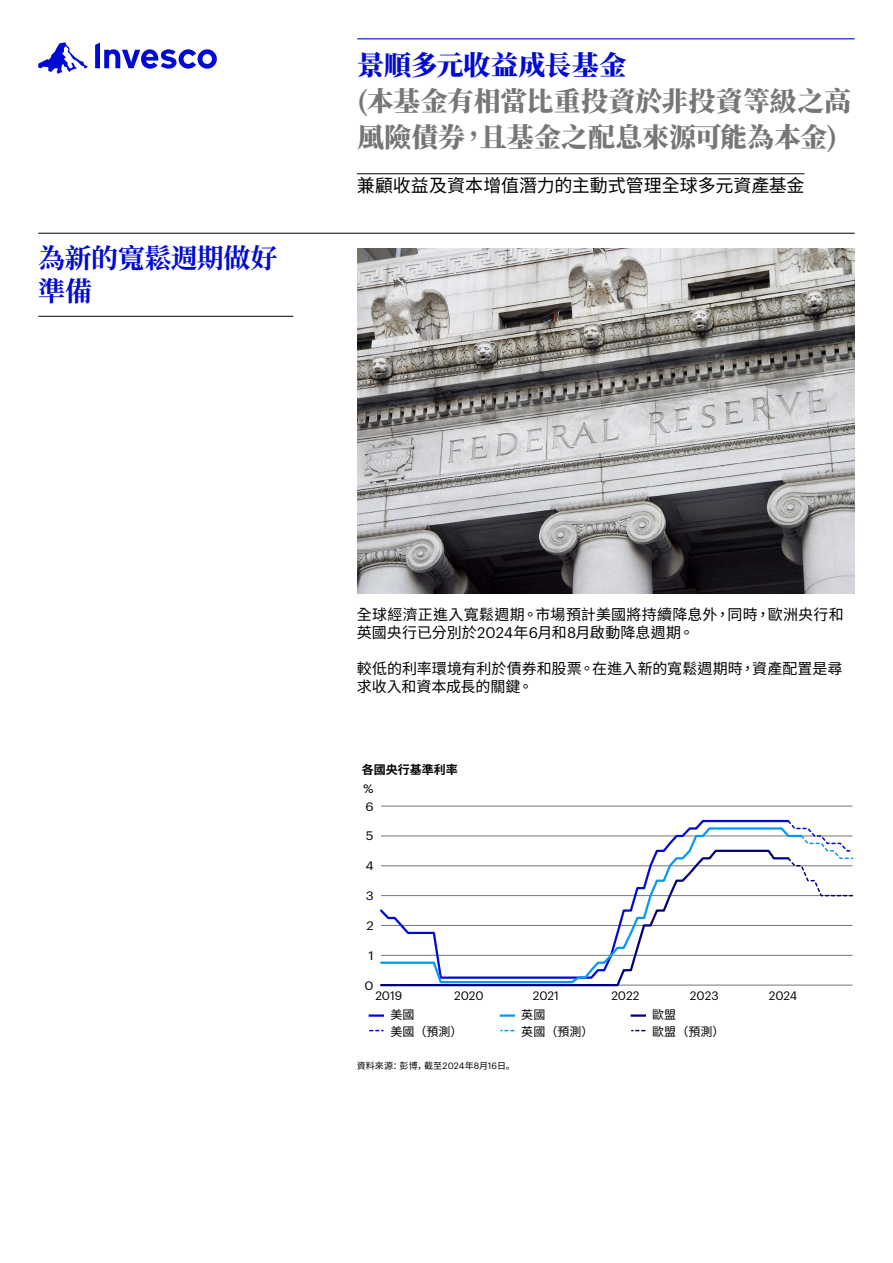
<style>
.page{position:relative;width:893px;height:1263px;background:#fff}
.page>*{position:absolute;margin:0;border:0;box-sizing:border-box;transform-origin:0 0}
.t1{font:900 27px/36px "Noto Serif TC";letter-spacing:-.005em;color:#767676}
.Legal___Graphik_Compact_8_10pt{font:700 27px/33px "Noto Serif SC";letter-spacing:-.02em;color:#000ad2}
.t2{font:900 27px "Noto Serif TC";letter-spacing:.005em;color:#000ad2}
.Body__Large____Graphik_10_12pt{font:18px "Noto Sans TC";letter-spacing:-.005em;color:#000}
.Body__Large____Graphik_10_12pt-2{font:15px/18px "Noto Sans TC";letter-spacing:.005em;color:#000}
.t3{font:12px "Graphik";color:#000}
.t4{font:12px/16.5px "Noto Sans SC";color:#000}
.t5{font:700 12px "Noto Sans SC";color:#000}
.t6{font:12px "Graphik";color:#000;scale:1.11 1}
.Body__Large____Graphik_10_12pt-3{font:9px "Noto Sans SC";letter-spacing:.02em;color:#000}
.s1{font-family:"Graphik"}
</style>
<div class="page">
<svg style="left:38px;top:43px;width:50px;height:31px"></svg>
<svg style="left:95px;top:43px;width:122px;height:26px"></svg>
<hr style="left:38px;top:233px;width:817px;height:1px;background:#000">
<hr style="left:38px;top:316px;width:255px;height:1px;background:#000">
<hr style="left:381px;top:806px;width:472px;height:1px;background:#767676">
<hr style="left:381px;top:925px;width:472px;height:1px;background:#767676">
<hr style="left:381px;top:955px;width:472px;height:1px;background:#767676">
<hr style="left:381px;top:985px;width:472px;height:1px;background:#767676">
<svg style="left:697px;top:819px;width:89px;height:7px"></svg>
<svg style="left:381px;top:826px;width:423px;height:130px"></svg>
<svg style="left:380px;top:848px;width:410px;height:139px"></svg>
<svg style="left:786px;top:819px;width:68px;height:78px"></svg>
<svg style="left:370px;top:1014px;width:13px;height:3px"></svg>
<svg style="left:501px;top:1014px;width:13px;height:3px"></svg>
<svg style="left:632px;top:1014px;width:13px;height:3px"></svg>
<img style="left:357px;top:248px;width:497px;height:345px">
<hr style="left:357px;top:38px;width:498px;height:1px;background:#000ad2">
<hr style="left:357px;top:173px;width:447px;height:1px;background:#000">
<p class="Legal___Graphik_Compact_8_10pt" style="left:38px;top:242px;width:241px">為新的寬鬆週期做好準備</p>
<p class="t2" style="left:357px;top:50px;width:271px">景順多元收益成長基金</p>
<p class="t1" style="left:357px;top:84px;width:495px">(本基金有相當比重投資於非投資等級之高風險債券，且基金之配息來源可能為本金)</p>
<p class="Body__Large____Graphik_10_12pt" style="left:357px;top:175px;width:449px">兼顧收益及資本增值潛力的主動式管理全球多元資產基金</p>
<p class="Body__Large____Graphik_10_12pt-2" style="left:357px;top:606px;width:488px">全球經濟正進入寬鬆週期。市場預計美國將持續降息外，同時，歐洲央行和英國央行已分別於<span class="s1">2024</span>年<span class="s1">6</span>月和<span class="s1">8</span>月啟動降息週期。</p>
<p class="Body__Large____Graphik_10_12pt-2" style="left:357px;top:660px;width:487px">較低的利率環境有利於債券和股票。在進入新的寬鬆週期時，資產配置是尋求收入和資本成長的關鍵。</p>
<p class="t5" style="left:362px;top:763px;width:98px">各國央行基準利率</p>
<p class="t6" style="left:363px;top:780px;width:11px">%</p>
<p class="t6" style="left:365px;top:797px;width:9px">6</p>
<p class="t6" style="left:366px;top:827px;width:9px">5</p>
<p class="t6" style="left:365px;top:857px;width:9px">4</p>
<p class="t6" style="left:366px;top:887px;width:9px">3</p>
<p class="t6" style="left:366px;top:916px;width:8px">2</p>
<p class="t6" style="left:368px;top:946px;width:6px">1</p>
<p class="t6" style="left:365px;top:976px;width:10px">0</p>
<p class="t3" style="left:375px;top:986px;width:28px">2019</p>
<p class="t3" style="left:454px;top:986px;width:31px">2020</p>
<p class="t3" style="left:533px;top:986px;width:28px">2021</p>
<p class="t3" style="left:611px;top:986px;width:30px">2022</p>
<p class="t3" style="left:690px;top:986px;width:30px">2023</p>
<p class="t3" style="left:769px;top:986px;width:30px">2024</p>
<p class="t4" style="left:390px;top:1007px;width:74px">美國<br>美國（預測）</p>
<p class="t4" style="left:521px;top:1007px;width:74px">英國<br>英國（預測）</p>
<p class="t4" style="left:652px;top:1007px;width:74px">歐盟<br>歐盟（預測）</p>
<p class="Body__Large____Graphik_10_12pt-3" style="left:357px;top:1061px;width:160px">資料來源：彭博，截至<span class="s1">2024</span>年<span class="s1">8</span>月<span class="s1">16</span>日。</p>
</div>
